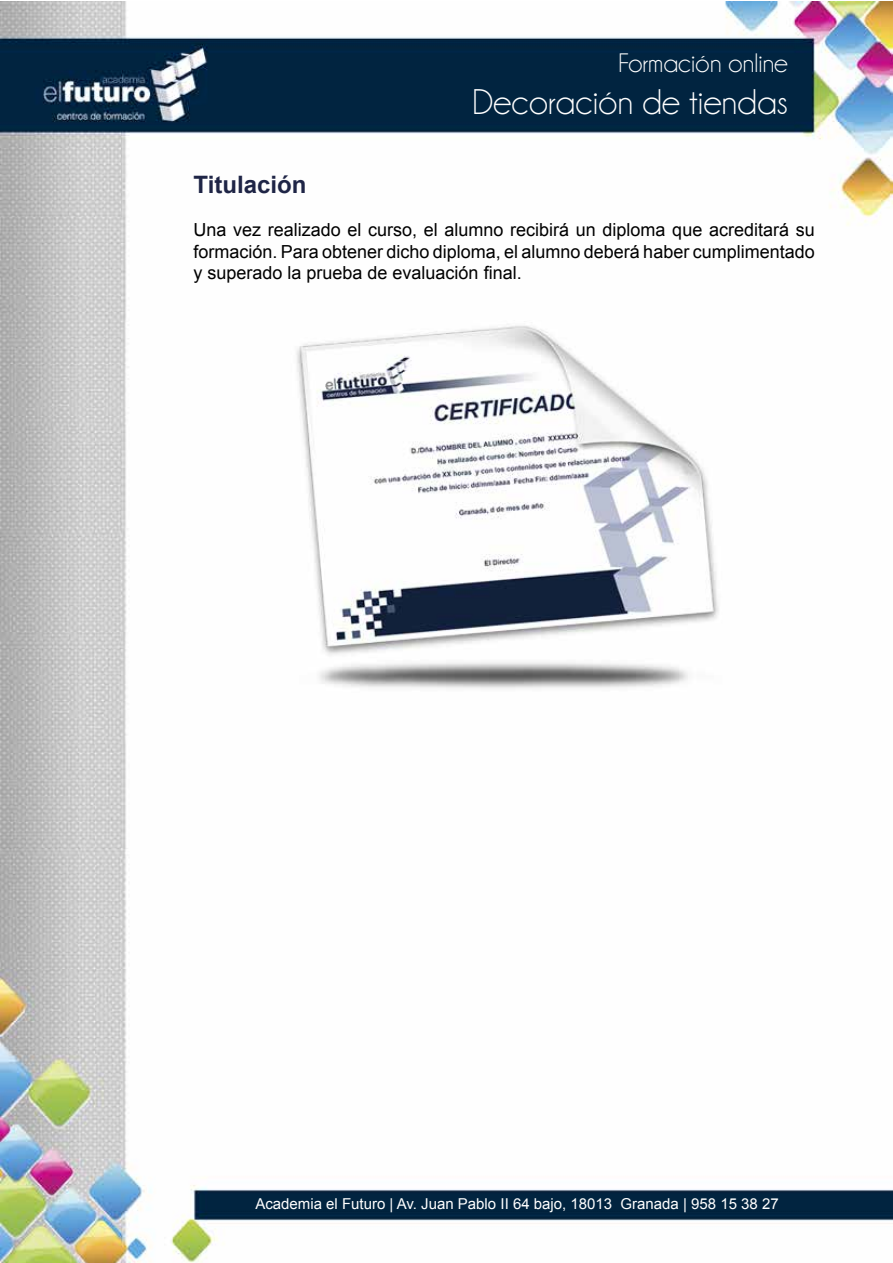
<style>
.page{position:relative;width:893px;height:1263px;background:#fff}
.page>*{position:absolute;margin:0;border:0;box-sizing:border-box;transform-origin:0 0}
.t1{font:36px "Champagne&Limousines";color:#fff}
.t2{font:27px "Champagne&Limousines";color:#fff}
.t3{font:700 24px "Arial";color:#1f2546}
.t4{font:18px/21.6px "Arial";color:#000;text-align:justify}
.t5{font:15px "Arial";color:#fff}
</style>
<div class="page">
<img style="left:0;top:1px;width:893px;height:1262px">
<img style="left:282px;top:321px;width:448px;height:373px">
<h2 class="t2" style="left:618px;top:49px;width:171px">Formación online</h2>
<h1 class="t1" style="left:472px;top:84px;width:317px">Decoración de tiendas</h1>
<h3 class="t3" style="left:193px;top:168px;width:114px">Titulación</h3>
<p class="t4" style="left:193px;top:219px;width:623px">Una vez realizado el curso, el alumno recibirá un diploma que acreditará su formación. Para obtener dicho diploma, el alumno deberá haber cumplimentado y superado la prueba de evaluación final.</p>
<p class="t5" style="left:255px;top:1194px;width:525px">Academia el Futuro | Av. Juan Pablo II 64 bajo, 18013 Granada | 958 15 38 27</p>
</div>
